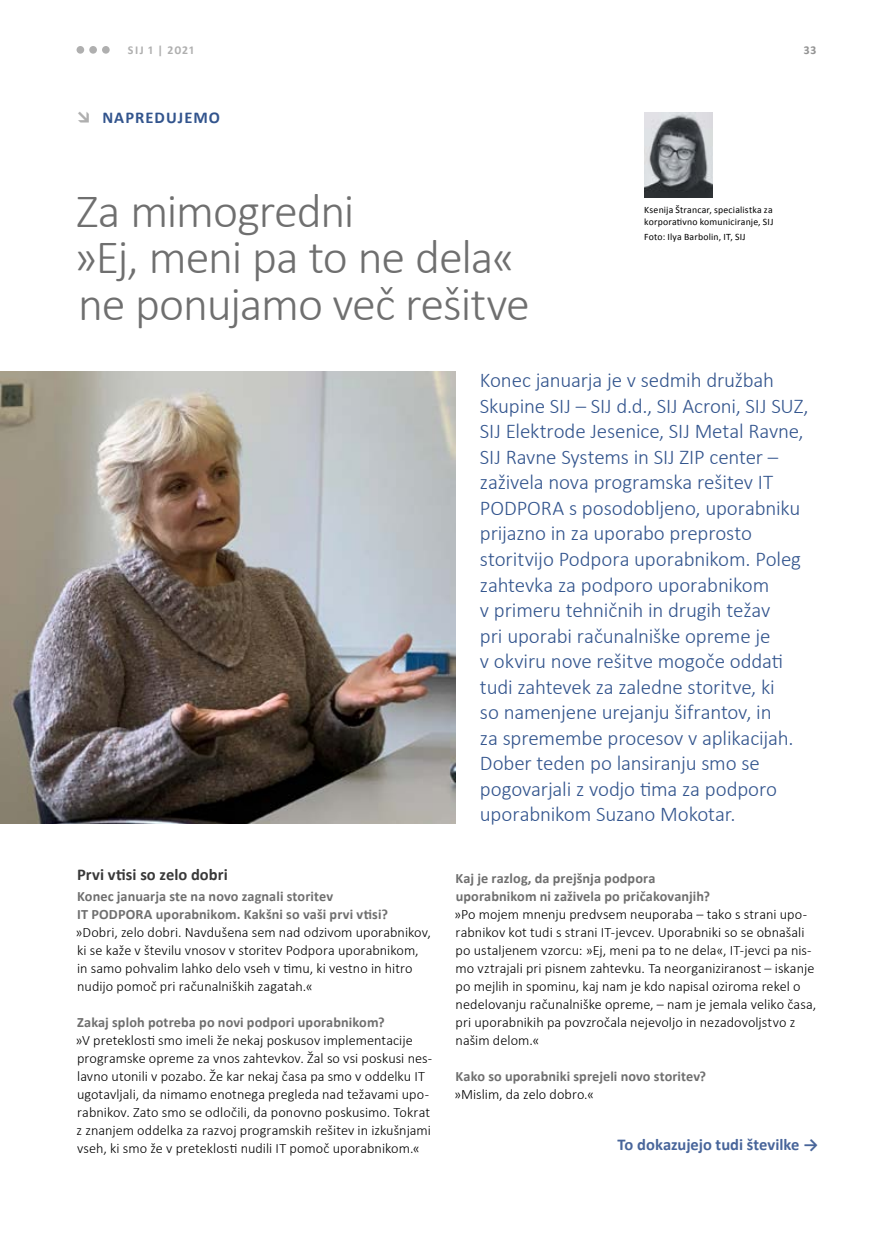
<style>
.page{position:relative;width:893px;height:1234px;background:#fff}
.page>*{position:absolute;margin:0;border:0;box-sizing:border-box;transform-origin:0 0}
.naslov{font:300 48px/46.5px "Calibri";letter-spacing:-.025em;color:#6f6f6f}
.uvod{font:300 21px/25.5px "Calibri";letter-spacing:-.01em;color:#32548d}
.podnaslov1{font:700 16.5px "Calibri";color:#48659a}
.podnaslov1-2{font:700 16.5px "Calibri";letter-spacing:.005em;color:#393939}
.t1{font:700 16.5px "Calibri";letter-spacing:.065em;color:#32548d}
.NO_text{font:300 14.25px/18px "Calibri";color:#000}
.q{font:700 14.25px/18px "Calibri";letter-spacing:.01em;color:#6f6f6f}
.t2{font:700 12px "Calibri";letter-spacing:.095em;color:#afafaf}
.t3{font:700 12px "Calibri";color:#939393}
.avtor{font:9.75px/11.2px "Calibri";letter-spacing:.02em;color:#000}
.s1{color:#afafaf}
</style>
<div class="page">
<img style="left:644px;top:112px;width:68px;height:86px">
<img style="left:0;top:371px;width:455px;height:451px">
<svg style="left:77px;top:46px;width:33px;height:8px"></svg>
<p class="t2" style="left:128px;top:41px;width:67px">SIJ 1 | 2021</p>
<p class="t3" style="left:804px;top:41px;width:14px">33</p>
<p class="t1" style="left:77px;top:106px;width:145px"><span class="s1">→</span> NAPREDUJEMO</p>
<p class="naslov" style="left:74px;top:187px;width:458px">Za mimogredni<br>»Ej, meni pa to ne dela« ne ponujamo več rešitve</p>
<p class="avtor" style="left:644px;top:204px;width:131px">Ksenija Štrancar, specialistka za korporativno komuniciranje, SIJ</p>
<p class="avtor" style="left:644px;top:231px;width:103px">Foto: Ilya Barbolin, IT, SIJ</p>
<p class="podnaslov1-2" style="left:77px;top:862px;width:152px">Prvi vtisi so zelo dobri</p>
<p class="q" style="left:77px;top:886px;width:312px">Konec januarja ste na novo zagnali storitev<br>IT PODPORA uporabnikom. Kakšni so vaši prvi vtisi?</p>
<p class="NO_text" style="left:76px;top:922px;width:357px">»Dobri, zelo dobri. Navdušena sem nad odzivom uporabnikov, ki se kaže v številu vnosov v storitev Podpora uporabnikom, in samo pohvalim lahko delo vseh v timu, ki vestno in hitro nudijo pomoč pri računalniških zagatah.«</p>
<p class="q" style="left:77px;top:1012px;width:309px">Zakaj sploh potreba po novi podpori uporabnikom?</p>
<p class="NO_text" style="left:76px;top:1030px;width:358px">»V preteklosti smo imeli že nekaj poskusov implementacije programske opreme za vnos zahtevkov. Žal so vsi poskusi nes&shy;lavno utonili v pozabo. Že kar nekaj časa pa smo v oddelku IT ugotavljali, da nimamo enotnega pregleda nad težavami upo&shy;rabnikov. Zato smo se odločili, da ponovno poskusimo. Tokrat z znanjem oddelka za razvoj programskih rešitev in izkušnjami vseh, ki smo že v preteklosti nudili IT pomoč uporabnikom.«</p>
<p class="uvod" style="left:480px;top:367px;width:330px">Konec januarja je v sedmih družbah Skupine SIJ – SIJ d.d., SIJ Acroni, SIJ SUZ, SIJ Elektrode Jesenice, SIJ Metal Ravne, SIJ Ravne Systems in SIJ ZIP center – zaživela nova programska rešitev IT PODPORA s posodobljeno, uporabniku prijazno in za uporabo preprosto storitvijo Podpora uporabnikom. Poleg zahtevka za podporo uporabnikom<br>v primeru tehničnih in drugih težav<br>pri uporabi računalniške opreme je<br>v okviru nove rešitve mogoče oddati tudi zahtevek za zaledne storitve, ki<br>so namenjene urejanju šifrantov, in<br>za spremembe procesov v aplikacijah.<br>Dober teden po lansiranju smo se pogovarjali z vodjo tima za podporo uporabnikom Suzano Mokotar.</p>
<p class="q" style="left:456px;top:868px;width:256px">Kaj je razlog, da prejšnja podpora uporabnikom ni zaživela po pričakovanjih?</p>
<p class="NO_text" style="left:454px;top:904px;width:364px">»Po mojem mnenju predvsem neuporaba – tako s strani upo&shy;rabnikov kot tudi s strani IT-jevcev. Uporabniki so se obnašali po ustaljenem vzorcu: »Ej, meni pa to ne dela«, IT-jevci pa nis&shy;mo vztrajali pri pisnem zahtevku. Ta neorganiziranost – iskanje po mejlih in spominu, kaj nam je kdo napisal oziroma rekel o nedelovanju računalniške opreme, – nam je jemala veliko časa, pri uporabnikih pa povzročala nejevoljo in nezadovoljstvo z našim delom.«</p>
<p class="q" style="left:456px;top:1066px;width:252px">Kako so uporabniki sprejeli novo storitev?</p>
<p class="NO_text" style="left:454px;top:1084px;width:142px">»Mislim, da zelo dobro.«</p>
<p class="podnaslov1" style="left:617px;top:1132px;width:202px">To dokazujejo tudi številke →</p>
</div>
